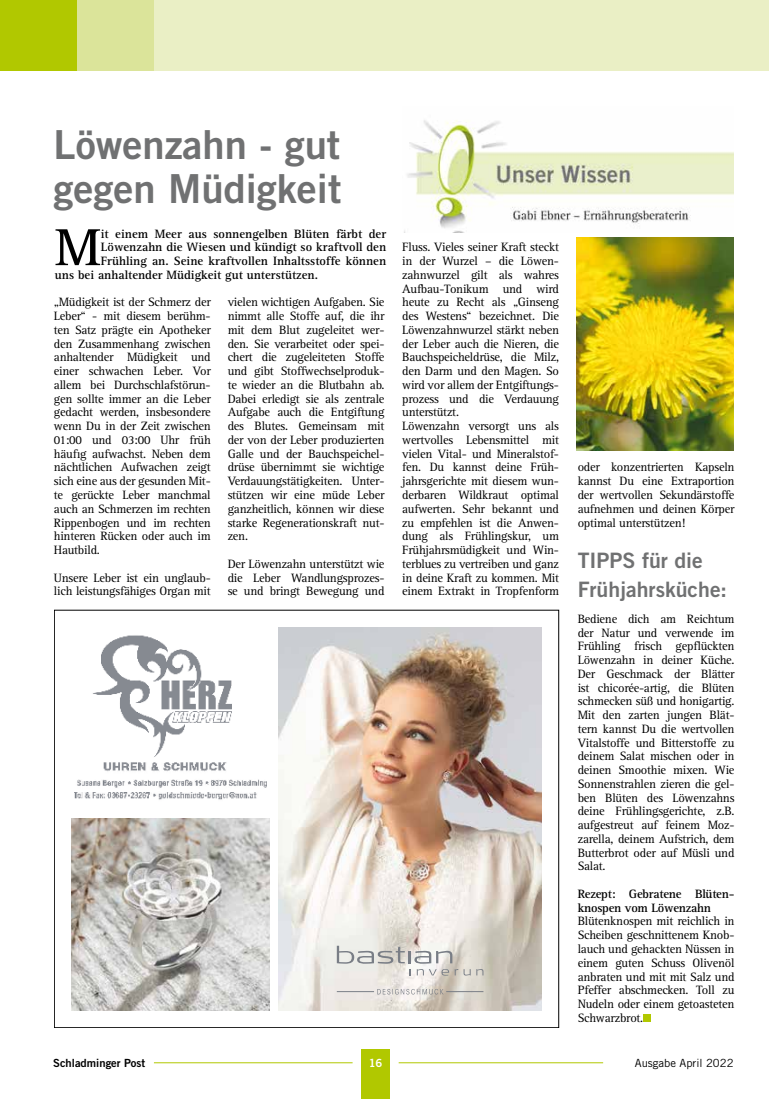
<style>
.page{position:relative;width:769px;height:1099px;background:#fff}
.page>*{position:absolute;margin:0;border:0;box-sizing:border-box;transform-origin:0 0}
.t1{font:700 53.75px "Rotis Serif";color:#000}
.t2{font:40px/43.8px "Trade Gothic Bold Two";color:#707172}
.t3{font:21.25px/28.8px "Trade Gothic Bold Two";color:#707172}
.t4{font:12.5px/13.8px "Rotis Serif";letter-spacing:-.02em;color:#000;text-align:justify}
.t5{font:700 12.5px "Rotis Serif";color:#000}
.t6{font:700 12.5px/13.8px "Rotis Serif";letter-spacing:-.02em;color:#000}
.t7{font:11.25px "Trade Gothic Bold Two";color:#000}
.t8{font:11.25px "Trade Gothic";color:#000}
.t9{font:11.25px "Trade Gothic Bold Two";color:#fff}
</style>
<div class="page">
<div style="left:361px;top:1049px;width:29px;height:49px;background:#b1c800"></div>
<hr style="left:154px;top:1062px;width:199px;height:1px;background:#b1c800">
<hr style="left:399px;top:1062px;width:204px;height:1px;background:#b1c800">
<div style="left:0;top:0;width:77px;height:71px;background:#b1c800"></div>
<div style="left:77px;top:0;width:77px;height:71px;background:#dbe49a"></div>
<div style="left:154px;top:0;width:615px;height:71px;background:#eaefc5"></div>
<div style="left:643px;top:1014px;width:8px;height:7px;background:#b1c800"></div>
<img style="left:404px;top:120px;width:329px;height:112px">
<img style="left:577px;top:238px;width:156px;height:212px">
<img style="left:279px;top:627px;width:263px;height:383px">
<svg style="left:337px;top:945px;width:115px;height:18px;background:#cececc"></svg>
<svg style="left:417px;top:969px;width:32px;height:6px"></svg>
<svg style="left:455px;top:969px;width:3px;height:6px"></svg>
<svg style="left:464px;top:969px;width:19px;height:6px"></svg>
<svg style="left:377px;top:988px;width:67px;height:6px"></svg>
<hr style="left:337px;top:991px;width:37px;height:1px;background:#797e86">
<hr style="left:446px;top:991px;width:37px;height:1px;background:#797e86">
<img style="left:71px;top:819px;width:199px;height:191px">
<img style="left:74px;top:635px;width:193px;height:165px">
<h2 class="t2" style="left:54px;top:122px;width:289px">Löwenzahn - gut gegen Müdigkeit</h2>
<h1 class="t1" style="left:55px;top:216px;width:47px">M</h1>
<p class="t5" style="left:101px;top:226px;width:287px">it einem Meer aus sonnengelben Blüten färbt der</p>
<p class="t5" style="left:101px;top:240px;width:287px">Löwenzahn die Wiesen und kündigt so kraftvoll den</p>
<p class="t5" style="left:101px;top:253px;width:287px">Frühling an. Seine kraftvollen Inhaltsstoffe können</p>
<p class="t5" style="left:55px;top:267px;width:265px">uns bei anhaltender Müdigkeit gut unterstützen.</p>
<p class="t4" style="left:228px;top:296px;width:158px">vielen wichtigen Aufgaben. Sie nimmt alle Stoffe auf, die ihr mit dem Blut zugeleitet wer&shy;den. Sie verarbeitet oder spei&shy;chert die zugeleiteten Stoffe und gibt Stoffwechselproduk&shy;te wieder an die Blutbahn ab.<br>Dabei erledigt sie als zentrale Aufgabe auch die Entgiftung des Blutes. Gemeinsam mit der von der Leber produzierten Galle und der Bauchspeichel&shy;drüse übernimmt sie wichtige Verdauungstätigkeiten. Unter&shy;stützen wir eine müde Leber ganzheitlich, können wir diese starke Regenerationskraft nut&shy;zen.</p>
<p class="t4" style="left:228px;top:557px;width:158px">Der Löwenzahn unterstützt wie die Leber Wandlungsprozes&shy;se und bringt Bewegung und</p>
<p class="t4" style="left:54px;top:296px;width:158px">„Müdigkeit ist der Schmerz der Leber“ - mit diesem berühm&shy;ten Satz prägte ein Apotheker den Zusammenhang zwischen anhaltender Müdigkeit und einer schwachen Leber. Vor allem bei Durchschlafstörun&shy;gen sollte immer an die Leber gedacht werden, insbesondere wenn Du in der Zeit zwischen 01:00 und 03:00 Uhr früh häufig aufwachst. Neben dem nächtlichen Aufwachen zeigt sich eine aus der gesunden Mit&shy;te gerückte Leber manchmal auch an Schmerzen im rechten Rippenbogen und im rechten hinteren Rücken oder auch im Hautbild.</p>
<p class="t4" style="left:54px;top:571px;width:158px">Unsere Leber ist ein unglaub&shy;lich leistungsfähiges Organ mit</p>
<p class="t4" style="left:402px;top:241px;width:158px;text-align:left">Fluss. Vieles seiner Kraft steckt in der Wurzel – die Löwen&shy;zahnwurzel gilt als wahres<br>Aufbau-Tonikum und wird heute zu Recht als „Ginseng des Westens“ bezeichnet. Die<br>Löwenzahnwurzel stärkt neben der Leber auch die Nieren, die<br>Bauchspeicheldrüse, die Milz, den Darm und den Magen. So wird vor allem der Entgiftungs&shy;prozess und die Verdauung unterstützt.<br>Löwenzahn versorgt uns als wertvolles Lebensmittel mit vielen Vital- und Mineralstof&shy;fen. Du kannst deine Früh&shy;jahrsgerichte mit diesem wun&shy;derbaren Wildkraut optimal aufwerten. Sehr bekannt und zu empfehlen ist die Anwen&shy;dung als Frühlingskur, um<br>Frühjahrsmüdigkeit und Win&shy;terblues zu vertreiben und ganz in deine Kraft zu kommen. Mit einem Extrakt in Tropfenform</p>
<p class="t4" style="left:578px;top:461px;width:158px">oder konzentrierten Kapseln kannst Du eine Extraportion der wertvollen Sekundärstoffe aufnehmen und deinen Körper optimal unterstützen!</p>
<h3 class="t3" style="left:578px;top:545px;width:151px">TIPPS für die<br>Frühjahrsküche:</h3>
<p class="t4" style="left:578px;top:612px;width:158px">Bediene dich am Reichtum der Natur und verwende im Frühling frisch gepflückten Löwenzahn in deiner Küche.<br>Der Geschmack der Blätter ist chicorée-artig, die Blüten schmecken süß und honigartig.<br>Mit den zarten jungen Blät&shy;tern kannst Du die wertvollen Vitalstoffe und Bitterstoffe zu deinem Salat mischen oder in deinen Smoothie mixen. Wie Sonnenstrahlen zieren die gel&shy;ben Blüten des Löwenzahns deine Frühlingsgerichte, z.B. aufgestreut auf feinem Moz&shy;zarella, deinem Aufstrich, dem Butterbrot oder auf Müsli und Salat.</p>
<p class="t6" style="left:578px;top:887px;width:158px">Rezept: Gebratene Blüten&shy;knospen vom Löwenzahn</p>
<p class="t4" style="left:578px;top:914px;width:158px">Blütenknospen mit reichlich in Scheiben geschnittenem Knob&shy;lauch und gehackten Nüssen in einem guten Schuss Olivenöl anbraten und mit mit Salz und Pfeffer abschmecken. Toll zu Nudeln oder einem getoasteten Schwarzbrot.</p>
<p class="t7" style="left:53px;top:1056px;width:94px">Schladminger Post</p>
<p class="t9" style="left:369px;top:1056px;width:15px">16</p>
<p class="t8" style="left:635px;top:1056px;width:100px">Ausgabe April 2022</p>
</div>
